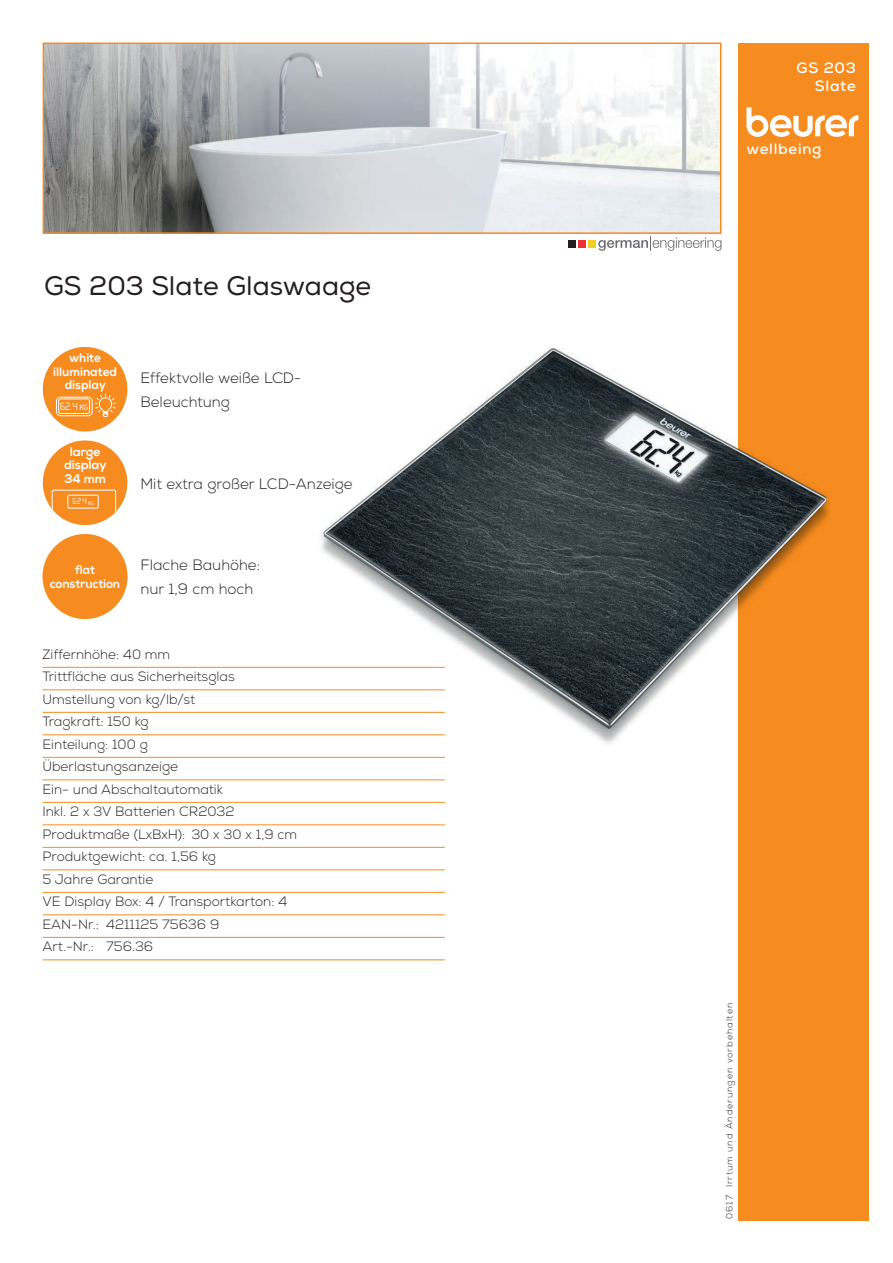
<style>
.page{position:relative;width:893px;height:1263px;background:#fff}
.page>*{position:absolute;margin:0;border:0;box-sizing:border-box;transform-origin:0 0}
.t1{font:25.5px "Nexa";color:#231f20}
.t2{font:300 15px/24px "Nexa";color:#231f20}
.t3{font:700 15px/18px "Nexa";letter-spacing:.05em;color:#fff;text-align:right}
.t4{font:300 13.5px/22.5px "Nexa";color:#231f20}
.t5{font:12.45px/13.5px "Nexa X Bold";letter-spacing:-.01em;color:#fff;text-align:center;scale:.95 1}
.t6{font:12.45px/13.5px "Nexa X Bold";letter-spacing:-.01em;color:#fff;text-align:center}
.t7{font:9.3px "Digital ICG";color:#fff}
.t8{font:300 9px "Nexa";letter-spacing:.1em;color:#231f20}
.t9{font:7.5px "Digital ICG";color:#fff}
.s1{font-size:6px}
</style>
<div class="page">
<div style="left:738px;top:43px;width:131px;height:1177px;background:#f68b1f"></div>
<svg style="left:746px;top:107px;width:112px;height:30px"></svg>
<hr style="left:43px;top:667px;width:402px;height:1px;background:#f68b1f">
<hr style="left:43px;top:689px;width:402px;height:1px;background:#f68b1f">
<hr style="left:43px;top:712px;width:402px;height:1px;background:#f68b1f">
<hr style="left:43px;top:734px;width:402px;height:1px;background:#f68b1f">
<hr style="left:43px;top:757px;width:402px;height:1px;background:#f68b1f">
<hr style="left:43px;top:779px;width:402px;height:1px;background:#f68b1f">
<hr style="left:43px;top:802px;width:402px;height:1px;background:#f68b1f">
<hr style="left:43px;top:824px;width:402px;height:1px;background:#f68b1f">
<hr style="left:43px;top:847px;width:402px;height:1px;background:#f68b1f">
<hr style="left:43px;top:869px;width:402px;height:1px;background:#f68b1f">
<hr style="left:43px;top:892px;width:402px;height:1px;background:#f68b1f">
<hr style="left:43px;top:914px;width:402px;height:1px;background:#f68b1f">
<hr style="left:43px;top:937px;width:402px;height:1px;background:#f68b1f">
<hr style="left:43px;top:959px;width:402px;height:1px;background:#f68b1f">
<img style="left:279px;top:348px;width:550px;height:410px">
<img style="left:324px;top:349px;width:503px;height:379px">
<div style="left:588px;top:240px;width:8px;height:8px;background:#f3cd24"></div>
<svg style="left:598px;top:236px;width:123px;height:15px"></svg>
<div style="left:568px;top:240px;width:8px;height:8px;background:#231f20"></div>
<div style="left:578px;top:240px;width:8px;height:8px;background:#ee3030"></div>
<img style="left:46px;top:46px;width:672px;height:185px">
<div style="left:43px;top:43px;width:678px;height:191px;border:2px solid #f68b1f"></div>
<div style="left:43px;top:534px;width:85px;height:85px;background:#f68b1f;border-radius:50%"></div>
<div style="left:43px;top:347px;width:84px;height:84px;background:#f68b1f;border-radius:50%"></div>
<div style="left:58px;top:398px;width:32px;height:16px;border:1px solid #fff;border-radius:2px"></div>
<div style="left:56px;top:397px;width:37px;height:19px;border:1px solid #fff;border-radius:4px"></div>
<svg style="left:95px;top:393px;width:21px;height:24px"></svg>
<div style="left:43px;top:440px;width:84px;height:85px;background:#f68b1f;border-radius:50%"></div>
<svg style="left:52px;top:490px;width:64px;height:35px"></svg>
<div style="left:67px;top:495px;width:32px;height:13px;border:1px solid #fff"></div>
<h1 class="t1" style="left:44px;top:270px;width:329px">GS 203 Slate Glaswaage</h1>
<p class="t5" style="left:53px;top:351px;width:69px">white illuminated display</p>
<p class="t7" style="left:60px;top:401px;width:30px">62.4 kg</p>
<p class="t6" style="left:64px;top:445px;width:44px">large display<br>34 mm</p>
<p class="t9" style="left:73px;top:496px;width:23px">62.4 <span class="s1">kg</span></p>
<p class="t5" style="left:50px;top:563px;width:76px">flat construction</p>
<p class="t2" style="left:140px;top:366px;width:162px">Effektvolle weiße LCD-<br>Beleuchtung</p>
<p class="t2" style="left:140px;top:472px;width:214px">Mit extra großer LCD-Anzeige</p>
<p class="t2" style="left:140px;top:553px;width:121px">Flache Bauhöhe: nur 1,9 cm hoch</p>
<p class="t4" style="left:43px;top:643px;width:256px">Ziffernhöhe: 40 mm<br>Trittfläche aus Sicherheitsglas<br>Umstellung von kg/lb/st<br>Tragkraft: 150 kg<br>Einteilung: 100 g<br>Überlastungsanzeige<br>Ein- und Abschaltautomatik<br>Inkl. 2 x 3V Batterien CR2032<br>Produktmaße (LxBxH): 30 x 30 x 1,9 cm<br>Produktgewicht: ca. 1,56 kg<br>5 Jahre Garantie<br>VE Display Box: 4 / Transportkarton: 4<br>EAN-Nr.: 4211125 75636 9<br>Art.-Nr.: 756.36</p>
<p class="t3" style="left:797px;top:59px;width:61px">GS 203<br>Slate</p>
<p class="t3" style="left:746px;top:140px;width:77px">wellbeing</p>
<p class="t8" style="left:724px;top:1219px;width:218px;rotate:-90deg">0617 Irrtum und Änderungen vorbehalten</p>
</div>
